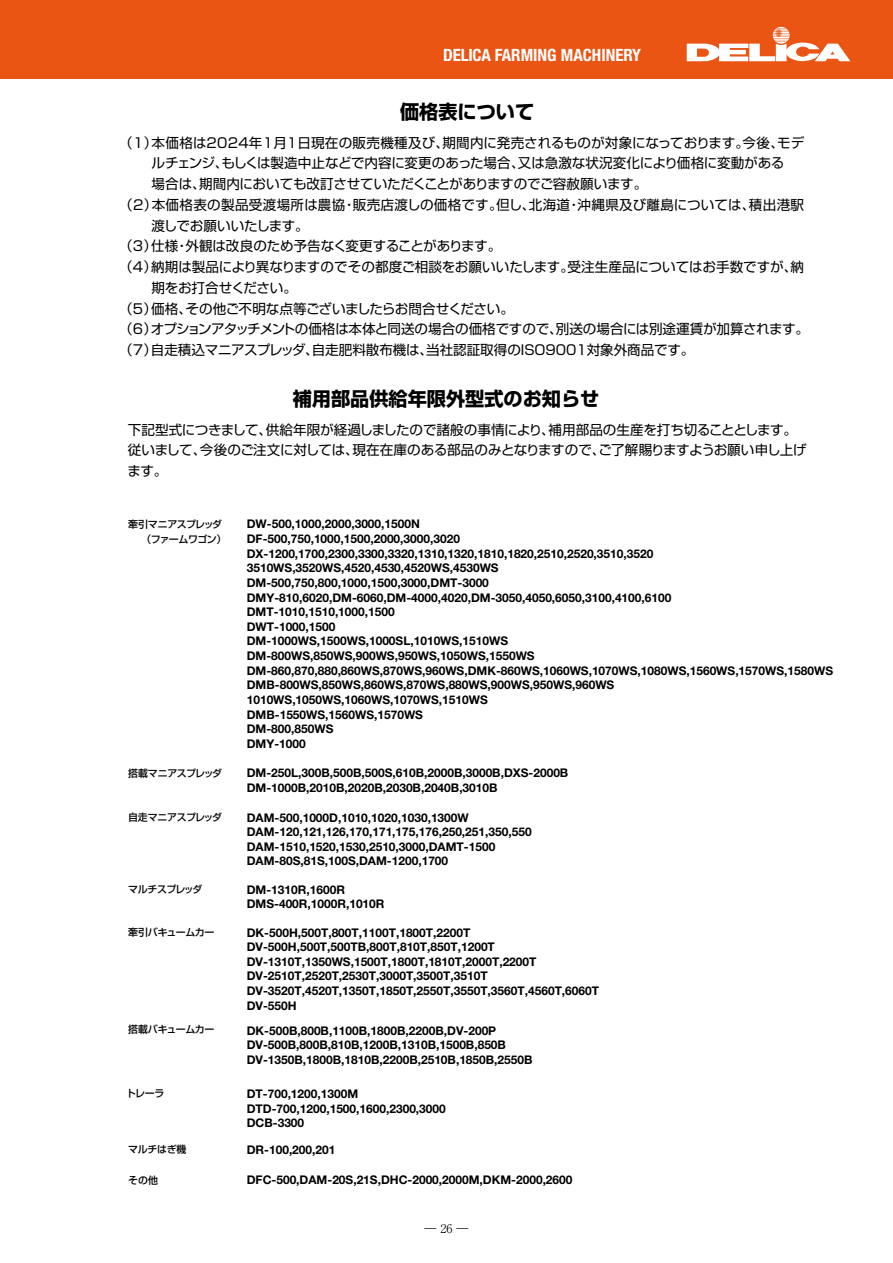
<style>
.page{position:relative;width:893px;height:1263px;background:#fff}
.page>*{position:absolute;margin:0;border:0;box-sizing:border-box;transform-origin:0 0}
.t1{font:700 19.2px "Shin Go Pro";color:#000}
.t2{font:700 condensed 16.95px "Helvetica Neue LT Std";color:#fff}
.t3{font:13.5px "Shin Go Pro";letter-spacing:-.005em;color:#000}
.t4{font:13.5px/20.7px "Shin Go Pro";letter-spacing:-.025em;color:#000}
.t5{font:13.5px "Shin Go Pro";letter-spacing:.015em;color:#000}
.t6{font:13.5px "Shin Go Pro";letter-spacing:.025em;color:#000}
.t7{font:12px/14.7px "Helvetica Neue LT 75 Bd";color:#000}
.t8{font:300 12px "Ryumin Pro";color:#000}
.t9{font:500 9.9px/15.1px "Shin Go Pro";letter-spacing:-.04em;color:#000}
.t10{font:500 9.9px "Shin Go Pro";letter-spacing:-.065em;color:#000}
</style>
<div class="page">
<div style="left:0;top:0;width:893px;height:79px;background:#ea5514"></div>
<svg style="left:687px;top:27px;width:163px;height:34px"></svg>
<h2 class="t2" style="left:443px;top:45px;width:199px">DELICA FARMING MACHINERY</h2>
<h1 class="t1" style="left:400px;top:97px;width:136px">価格表について</h1>
<p class="t5" style="left:119px;top:131px;width:687px">（1）本価格は2024年1月1日現在の販売機種及び、期間内に発売されるものが対象になっております。今後、モデ</p>
<p class="t3" style="left:152px;top:152px;width:634px">ルチェンジ、もしくは製造中止などで内容に変更のあった場合、又は急激な状況変化により価格に変動がある</p>
<p class="t3" style="left:152px;top:173px;width:497px">場合は、期間内においても改訂させていただくことがありますのでご容赦願います。</p>
<p class="t6" style="left:119px;top:194px;width:686px">（2）本価格表の製品受渡場所は農協・販売店渡しの価格です。但し、北海道・沖縄県及び離島については、積出港駅</p>
<p class="t4" style="left:152px;top:213px;width:159px">渡しでお願いいたします。</p>
<p class="t3" style="left:119px;top:235px;width:384px">（3）仕様・外観は改良のため予告なく変更することがあります。</p>
<p class="t3" style="left:119px;top:256px;width:686px">（4）納期は製品により異なりますのでその都度ご相談をお願いいたします。受注生産品についてはお手数ですが、納</p>
<p class="t3" style="left:152px;top:277px;width:147px">期をお打合せください。</p>
<p class="t3" style="left:119px;top:297px;width:396px">（5）価格、その他ご不明な点等ございましたらお問合せください。</p>
<p class="t3" style="left:119px;top:318px;width:691px">（6）オプションアタッチメントの価格は本体と同送の場合の価格ですので、別送の場合には別途運賃が加算されます。</p>
<p class="t3" style="left:119px;top:339px;width:577px">（7）自走積込マニアスプレッダ、自走肥料散布機は、当社認証取得のISO9001対象外商品です。</p>
<h1 class="t1" style="left:293px;top:384px;width:308px">補用部品供給年限外型式のお知らせ</h1>
<p class="t4" style="left:127px;top:417px;width:681px">下記型式につきまして、供給年限が経過しましたので諸般の事情により、補用部品の生産を打ち切ることとします。従いまして、今後のご注文に対しては、現在在庫のある部品のみとなりますので、ご了解賜りますようお願い申し上げます。</p>
<p class="t9" style="left:142px;top:515px;width:86px;text-indent:-13px">牽引マニアスプレッダ（ファームワゴン）</p>
<p class="t7" style="left:247px;top:516px;width:588px">DW-500,1000,2000,3000,1500N<br>DF-500,750,1000,1500,2000,3000,3020<br>DX-1200,1700,2300,3300,3320,1310,1320,1810,1820,2510,2520,3510,3520<br>3510WS,3520WS,4520,4530,4520WS,4530WS<br>DM-500,750,800,1000,1500,3000,DMT-3000<br>DMY-810,6020,DM-6060,DM-4000,4020,DM-3050,4050,6050,3100,4100,6100<br>DMT-1010,1510,1000,1500<br>DWT-1000,1500<br>DM-1000WS,1500WS,1000SL,1010WS,1510WS<br>DM-800WS,850WS,900WS,950WS,1050WS,1550WS DM-860,870,880,860WS,870WS,960WS,DMK-860WS,1060WS,1070WS,1080WS,1560WS,1570WS,1580WS DMB-800WS,850WS,860WS,870WS,880WS,900WS,950WS,960WS 1010WS,1050WS,1060WS,1070WS,1510WS<br>DMB-1550WS,1560WS,1570WS<br>DM-800,850WS<br>DMY-1000</p>
<p class="t9" style="left:128px;top:764px;width:96px">搭載マニアスプレッダ</p>
<p class="t7" style="left:247px;top:765px;width:323px">DM-250L,300B,500B,500S,610B,2000B,3000B,DXS-2000B<br>DM-1000B,2010B,2020B,2030B,2040B,3010B</p>
<p class="t9" style="left:128px;top:808px;width:96px">自走マニアスプレッダ</p>
<p class="t7" style="left:247px;top:810px;width:286px">DAM-500,1000D,1010,1020,1030,1300W DAM-120,121,126,170,171,175,176,250,251,350,550<br>DAM-1510,1520,1530,2510,3000,DAMT-1500<br>DAM-80S,81S,100S,DAM-1200,1700</p>
<p class="t10" style="left:128px;top:881px;width:76px">マルチスプレッダ</p>
<p class="t7" style="left:247px;top:881px;width:139px">DM-1310R,1600R<br>DMS-400R,1000R,1010R</p>
<p class="t9" style="left:128px;top:923px;width:88px">牽引バキュームカー</p>
<p class="t7" style="left:247px;top:924px;width:354px">DK-500H,500T,800T,1100T,1800T,2200T DV-500H,500T,500TB,800T,810T,850T,1200T DV-1310T,1350WS,1500T,1800T,1810T,2000T,2200T DV-2510T,2520T,2530T,3000T,3500T,3510T DV-3520T,4520T,1350T,1850T,2550T,3550T,3560T,4560T,6060T DV-550H</p>
<p class="t9" style="left:128px;top:1021px;width:88px">搭載バキュームカー</p>
<p class="t7" style="left:247px;top:1023px;width:287px">DK-500B,800B,1100B,1800B,2200B,DV-200P<br>DV-500B,800B,810B,1200B,1310B,1500B,850B<br>DV-1350B,1800B,1810B,2200B,2510B,1850B,2550B</p>
<p class="t9" style="left:126px;top:1085px;width:40px">トレーラ</p>
<p class="t7" style="left:247px;top:1086px;width:201px">DT-700,1200,1300M<br>DTD-700,1200,1500,1600,2300,3000<br>DCB-3300</p>
<p class="t9" style="left:128px;top:1140px;width:60px">マルチはぎ機</p>
<p class="t9" style="left:128px;top:1171px;width:31px">その他</p>
<p class="t7" style="left:247px;top:1141px;width:90px">DR-100,200,201</p>
<p class="t7" style="left:247px;top:1171px;width:327px">DFC-500,DAM-20S,21S,DHC-2000,2000M,DKM-2000,2600</p>
<p class="t8" style="left:424px;top:1219px;width:45px">― 26 ―</p>
</div>
